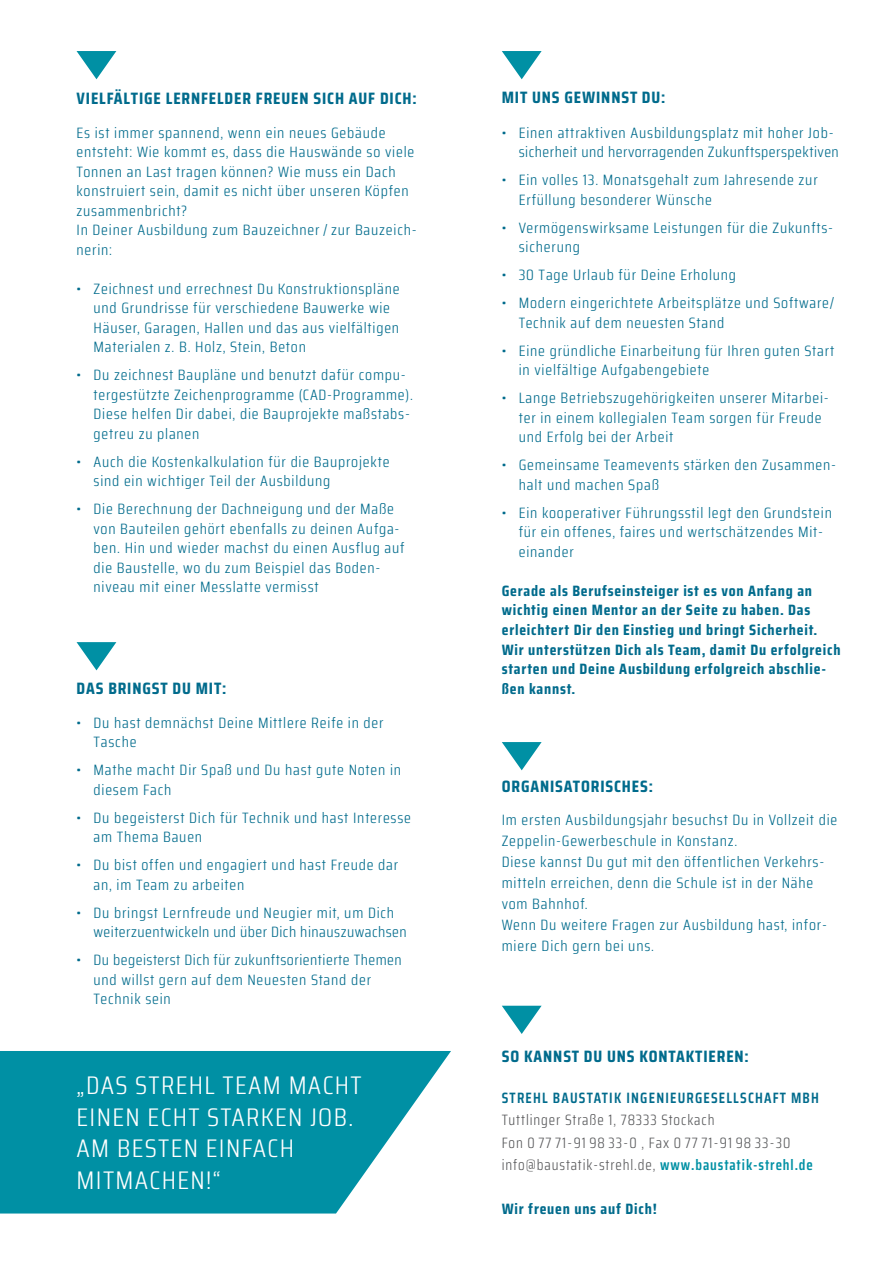
<style>
.page{position:relative;width:893px;height:1263px;background:#fff}
.page>*{position:absolute;margin:0;border:0;box-sizing:border-box;transform-origin:0 0}
.t1{font:300 25.5px/31.5px "Saira Condensed";letter-spacing:.05em;color:#fff;scale:1.06 1}
.t2{font:700 16.5px "Saira Condensed";letter-spacing:.05em;color:#006b8c;scale:1.06 1}
.t3{font:300 15px/19.5px "Saira Condensed";letter-spacing:.05em;color:#006b8c;scale:1.06 1}
.t4{font:300 15px/19.5px "Saira Condensed";letter-spacing:.03em;color:#006b8c;scale:1.06 1}
.t5{font:700 15px/19.5px "Saira Condensed";letter-spacing:.05em;color:#006b8c;scale:1.06 1}
.t6{font:300 15px/22.5px "Saira Condensed";letter-spacing:.06em;color:#57585a}
.t7{font:600 15px "Saira Condensed";letter-spacing:.08em;color:#006b8c}
.s1{font-weight:600;color:#0090a4}
</style>
<div class="page">
<svg style="left:0;top:1051px;width:451px;height:162px;background:#1f9daf"></svg>
<svg style="left:77px;top:51px;width:39px;height:28px"></svg>
<svg style="left:77px;top:642px;width:39px;height:28px"></svg>
<svg style="left:502px;top:742px;width:40px;height:28px"></svg>
<svg style="left:502px;top:1006px;width:40px;height:28px"></svg>
<svg style="left:502px;top:51px;width:40px;height:28px"></svg>
<p class="t2" style="left:77px;top:86px;width:322px">VIELFÄLTIGE LERNFELDER FREUEN SICH AUF DICH:</p>
<p class="t3" style="left:77px;top:123px;width:322px">Es ist immer spannend, wenn ein neues Gebäude entsteht: Wie kommt es, dass die Hauswände so viele Tonnen an Last tragen können? Wie muss ein Dach konstruiert sein, damit es nicht über unseren Köpfen zusammenbricht?<br>In Deiner Ausbildung zum Bauzeichner / zur Bauzeich&shy;nerin:</p>
<p class="t3" style="left:94px;top:279px;width:290px;text-indent:-17px">• Zeichnest und errechnest Du Konstruktionspläne und Grundrisse für verschiedene Bauwerke wie Häuser, Garagen, Hallen und das aus vielfältigen Materialen z. B. Holz, Stein, Beton</p>
<p class="t3" style="left:94px;top:365px;width:303px;text-indent:-17px">• Du zeichnest Baupläne und benutzt dafür compu&shy;tergestützte Zeichenprogramme (CAD-Programme).<br>Diese helfen Dir dabei, die Bauprojekte maßstabs&shy;getreu zu planen</p>
<p class="t3" style="left:94px;top:452px;width:281px;text-indent:-17px">• Auch die Kostenkalkulation für die Bauprojekte sind ein wichtiger Teil der Ausbildung</p>
<p class="t3" style="left:94px;top:499px;width:295px;text-indent:-17px">• Die Berechnung der Dachneigung und der Maße von Bauteilen gehört ebenfalls zu deinen Aufga&shy;ben. Hin und wieder machst du einen Ausflug auf die Baustelle, wo du zum Beispiel das Boden&shy;niveau mit einer Messlatte vermisst</p>
<p class="t2" style="left:77px;top:676px;width:143px">DAS BRINGST DU MIT:</p>
<p class="t3" style="left:94px;top:712px;width:275px;text-indent:-17px">• Du hast demnächst Deine Mittlere Reife in der<br>Tasche</p>
<p class="t3" style="left:94px;top:760px;width:292px;text-indent:-17px">• Mathe macht Dir Spaß und Du hast gute Noten in diesem Fach</p>
<p class="t3" style="left:94px;top:807px;width:301px;text-indent:-17px">• Du begeisterst Dich für Technik und hast Interesse am Thema Bauen</p>
<p class="t3" style="left:94px;top:855px;width:289px;text-indent:-17px">• Du bist offen und engagiert und hast Freude dar an, im Team zu arbeiten</p>
<p class="t4" style="left:94px;top:902px;width:297px;text-indent:-17px">• Du bringst Lernfreude und Neugier mit, um Dich weiterzuentwickeln und über Dich hinauszuwachsen</p>
<p class="t4" style="left:94px;top:950px;width:292px;text-indent:-17px">• Du begeisterst Dich für zukunftsorientierte Themen und willst gern auf dem Neuesten Stand der<br>Technik sein</p>
<h1 class="t1" style="left:77px;top:1069px;width:271px">„DAS STREHL TEAM MACHT<br>EINEN ECHT STARKEN JOB.<br>AM BESTEN EINFACH<br>MITMACHEN!“</h1>
<p class="t2" style="left:502px;top:85px;width:156px">MIT UNS GEWINNST DU:</p>
<p class="t4" style="left:519px;top:123px;width:303px;text-indent:-17px">• Einen attraktiven Ausbildungsplatz mit hoher Job&shy;sicherheit und hervorragenden Zukunftsperspektiven</p>
<p class="t3" style="left:519px;top:170px;width:284px;text-indent:-17px">• Ein volles 13. Monatsgehalt zum Jahresende zur<br>Erfüllung besonderer Wünsche</p>
<p class="t3" style="left:519px;top:218px;width:298px;text-indent:-17px">• Vermögenswirksame Leistungen für die Zukunfts&shy;sicherung</p>
<p class="t3" style="left:502px;top:265px;width:223px">• 30 Tage Urlaub für Deine Erholung</p>
<p class="t3" style="left:519px;top:293px;width:299px;text-indent:-17px">• Modern eingerichtete Arbeitsplätze und Software/<br>Technik auf dem neuesten Stand</p>
<p class="t3" style="left:519px;top:341px;width:299px;text-indent:-17px">• Eine gründliche Einarbeitung für Ihren guten Start in vielfältige Aufgabengebiete</p>
<p class="t3" style="left:519px;top:388px;width:294px;text-indent:-17px">• Lange Betriebszugehörigkeiten unserer Mitarbei&shy;ter in einem kollegialen Team sorgen für Freude und Erfolg bei der Arbeit</p>
<p class="t3" style="left:519px;top:455px;width:301px;text-indent:-17px">• Gemeinsame Teamevents stärken den Zusammen&shy;halt und machen Spaß</p>
<p class="t3" style="left:519px;top:503px;width:297px;text-indent:-17px">• Ein kooperativer Führungsstil legt den Grundstein für ein offenes, faires und wertschätzendes Mit&shy;einander</p>
<p class="t5" style="left:502px;top:581px;width:321px">Gerade als Berufseinsteiger ist es von Anfang an wichtig einen Mentor an der Seite zu haben. Das erleichtert Dir den Einstieg und bringt Sicherheit.<br>Wir unterstützen Dich als Team, damit Du erfolgreich starten und Deine Ausbildung erfolgreich abschlie&shy;ßen kannst.</p>
<p class="t2" style="left:502px;top:774px;width:144px">ORGANISATORISCHES:</p>
<p class="t3" style="left:502px;top:809px;width:318px;line-height:21px">Im ersten Ausbildungsjahr besuchst Du in Vollzeit die Zeppelin-Gewerbeschule in Konstanz.<br>Diese kannst Du gut mit den öffentlichen Verkehrs&shy;mitteln erreichen, denn die Schule ist in der Nähe vom Bahnhof.<br>Wenn Du weitere Fragen zur Ausbildung hast, infor&shy;miere Dich gern bei uns.</p>
<p class="t2" style="left:502px;top:1044px;width:235px">SO KANNST DU UNS KONTAKTIEREN:</p>
<p class="t7" style="left:502px;top:1086px;width:319px">STREHL BAUSTATIK INGENIEURGESELLSCHAFT MBH</p>
<p class="t6" style="left:502px;top:1109px;width:313px">Tuttlinger Straße 1, 78333 Stockach<br>Fon 0 77 71-91 98 33-0 , Fax 0 77 71-91 98 33-30 info@baustatik-strehl.de, <span class="s1">www.baustatik-strehl.de</span></p>
<p class="t5" style="left:502px;top:1199px;width:148px">Wir freuen uns auf Dich!</p>
</div>
